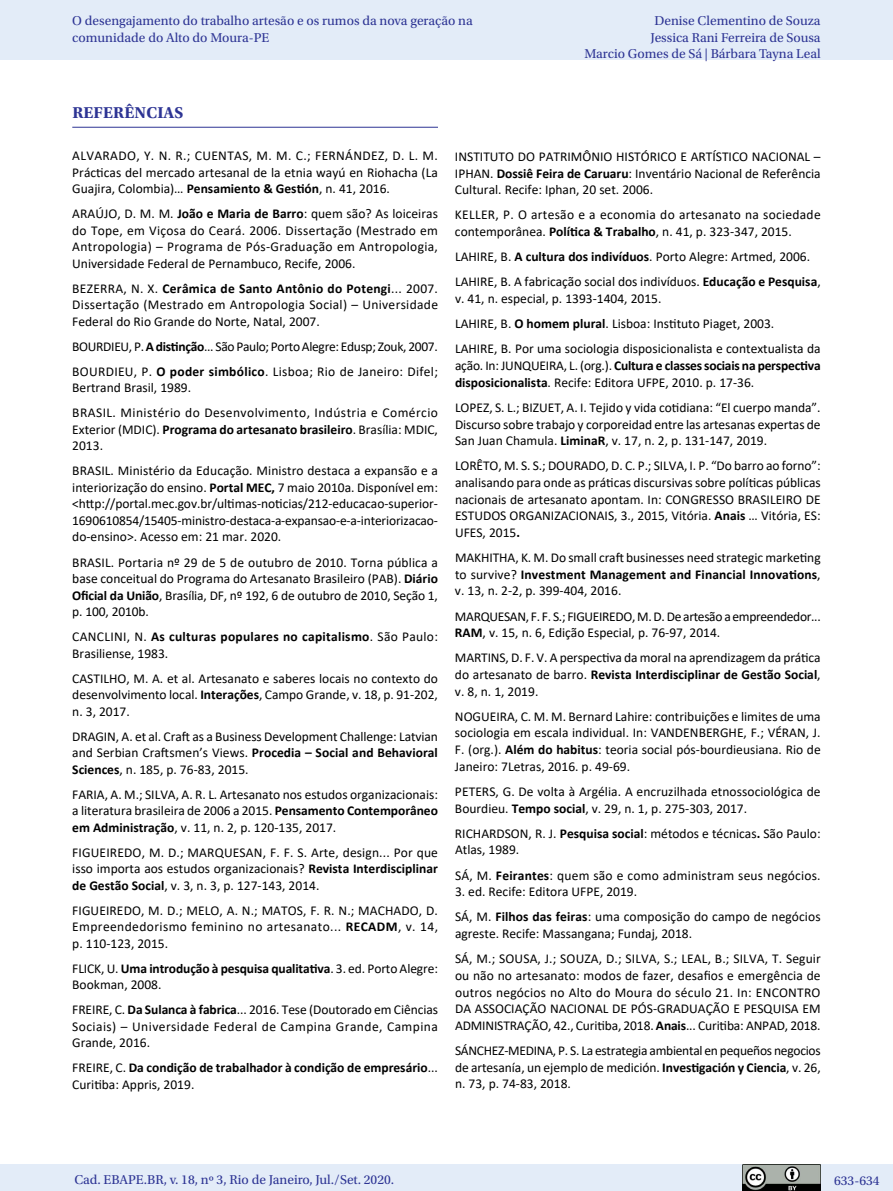
<style>
.page{position:relative;width:893px;height:1191px;background:#fff}
.page>*{position:absolute;margin:0;border:0;box-sizing:border-box;transform-origin:0 0}
.t1{font:700 16.5px "Utopia Std";letter-spacing:.01em;color:#2d3494}
.t2{font:13.5px/16.5px "Calibri";color:#000;text-align:justify}
.t3{font:13.5px/16.5px "Utopia Std";color:#2d3494}
.t4{font:13.5px/25px "Calibri";letter-spacing:-.025em;color:#000}
.t5{font:13.5px/16.6px "Calibri";letter-spacing:.02em;color:#000}
.t6{font:700 13.5px/16.5px "Calibri";color:#000}
.t7{font:13.5px/25px "Calibri";letter-spacing:.03em;color:#000}
.s1{font-weight:700}
.s2{font-weight:400}
</style>
<div class="page">
<div style="left:0;top:0;width:893px;height:60px;background:#e3ecf8"></div>
<div style="left:0;top:1164px;width:893px;height:27px;background:#e3ecf8"></div>
<img style="left:743px;top:1164px;width:78px;height:27px">
<hr style="left:72px;top:127px;width:366px;height:1px;background:#2d3494">
<p class="t3" style="left:72px;top:13px;width:402px">O desengajamento do trabalho artesão e os rumos da nova geração na comunidade do Alto do Moura-PE</p>
<p class="t3" style="left:584px;top:13px;width:238px;text-align:right">Denise Clementino de Souza<br>Jessica Rani Ferreira de Sousa<br>Marcio Gomes de Sá | Bárbara Tayna Leal</p>
<p class="t1" style="left:72px;top:103px;width:113px">REFERÊNCIAS</p>
<p class="t2" style="left:72px;top:147px;width:367px">ALVARADO, Y. N. R.; CUENTAS, M. M. C.; FERNÁNDEZ, D. L. M.<br>Prácticas del mercado artesanal de la etnia wayú en Riohacha (La Guajira, Colombia)… <span class="s1">Pensamiento &amp; Gestión</span>, n. 41, 2016.</p>
<p class="t2" style="left:72px;top:205px;width:367px">ARAÚJO, D. M. M. <span class="s1">João e Maria de Barro</span>: quem são? As loiceiras do Tope, em Viçosa do Ceará. 2006. Dissertação (Mestrado em Antropologia) – Programa de Pós-Graduação em Antropologia, Universidade Federal de Pernambuco, Recife, 2006.</p>
<p class="t2" style="left:72px;top:280px;width:367px">BEZERRA, N. X. <span class="s1">Cerâmica de Santo Antônio do Potengi</span>... 2007.<br>Dissertação (Mestrado em Antropologia Social) – Universidade Federal do Rio Grande do Norte, Natal, 2007.</p>
<p class="t4" style="left:72px;top:333px;width:367px">BOURDIEU, P. <span class="s1">A distinção</span>... São Paulo; Porto Alegre: Edusp; Zouk, 2007.<br>BOURDIEU, P. <span class="s1">O poder simbólico</span>. Lisboa; Rio de Janeiro: Difel;</p>
<p class="t7" style="left:72px;top:375px;width:367px">Bertrand Brasil, 1989.<br>BRASIL. Ministério do Desenvolvimento, Indústria e Comércio</p>
<p class="t2" style="left:72px;top:421px;width:367px">Exterior (MDIC). <span class="s1">Programa do artesanato brasileiro</span>. Brasília: MDIC,<br>2013.</p>
<p class="t2" style="left:72px;top:462px;width:367px">BRASIL. Ministério da Educação. Ministro destaca a expansão e a interiorização do ensino. <span class="s1">Portal MEC,</span> 7 maio 2010a. Disponível em: &lt;http://portal.mec.gov.br/ultimas-noticias/212-educacao-superior-1690610854/15405-ministro-destaca-a-expansao-e-a-interiorizacao&shy;do-ensino&gt;. Acesso em: 21 mar. 2020.</p>
<p class="t2" style="left:72px;top:553px;width:367px">BRASIL. Portaria nº 29 de 5 de outubro de 2010. Torna pública a base conceitual do Programa do Artesanato Brasileiro (PAB). <span class="s1">Diário Oficial da União</span>, Brasília, DF, nº 192, 6 de outubro de 2010, Seção 1, p. 100, 2010b.</p>
<p class="t2" style="left:72px;top:628px;width:367px">CANCLINI, N. <span class="s1">As culturas populares no capitalismo</span>. São Paulo:<br>Brasiliense, 1983.</p>
<p class="t2" style="left:72px;top:669px;width:367px">CASTILHO, M. A. et al. Artesanato e saberes locais no contexto do desenvolvimento local. <span class="s1">Interações</span>, Campo Grande, v. 18, p. 91-202, n. 3, 2017.</p>
<p class="t2" style="left:72px;top:727px;width:367px">DRAGIN, A. et al. Craft as a Business Development Challenge: Latvian and Serbian Craftsmen’s Views. <span class="s1">Procedia – Social and Behavioral Sciences</span>, n. 185, p. 76-83, 2015.</p>
<p class="t2" style="left:72px;top:785px;width:367px">FARIA, A. M.; SILVA, A. R. L. Artesanato nos estudos organizacionais: a literatura brasileira de 2006 a 2015. <span class="s1">Pensamento Contemporâneo em Administração</span>, v. 11, n. 2, p. 120-135, 2017.</p>
<p class="t2" style="left:72px;top:843px;width:367px">FIGUEIREDO, M. D.; MARQUESAN, F. F. S. Arte, design... Por que isso importa aos estudos organizacionais? <span class="s1">Revista Interdisciplinar de Gestão Social</span>, v. 3, n. 3, p. 127-143, 2014.</p>
<p class="t2" style="left:72px;top:901px;width:367px">FIGUEIREDO, M. D.; MELO, A. N.; MATOS, F. R. N.; MACHADO, D.<br>Empreendedorismo feminino no artesanato... <span class="s1">RECADM</span>, v. 14, p. 110-123, 2015.</p>
<p class="t2" style="left:72px;top:959px;width:367px">FLICK, U. <span class="s1">Uma introdução à pesquisa qualitativa</span>. 3. ed. Porto Alegre:<br>Bookman, 2008.</p>
<p class="t2" style="left:72px;top:1001px;width:367px">FREIRE, C. <span class="s1">Da Sulanca à fabrica</span>... 2016. Tese (Doutorado em Ciências Sociais) – Universidade Federal de Campina Grande, Campina Grande, 2016.</p>
<p class="t6" style="left:72px;top:1059px;width:367px"><span class="s2">FREIRE, C.</span> Da condição de trabalhador à condição de empresário<span class="s2">...<br>Curitiba: Appris, 2019.</span></p>
<p class="t2" style="left:455px;top:148px;width:367px">INSTITUTO DO PATRIMÔNIO HISTÓRICO E ARTÍSTICO NACIONAL – IPHAN. <span class="s1">Dossiê Feira de Caruaru</span>: Inventário Nacional de Referência Cultural. Recife: Iphan, 20 set. 2006.</p>
<p class="t5" style="left:455px;top:206px;width:367px">KELLER, P. O artesão e a economia do artesanato na sociedade contemporânea. <span class="s1">Política &amp; Trabalho</span>, n. 41, p. 323-347, 2015.</p>
<p class="t2" style="left:455px;top:244px;width:367px;line-height:25.2px">LAHIRE, B. <span class="s1">A cultura dos indivíduos</span>. Porto Alegre: Artmed, 2006.<br>LAHIRE, B. A fabricação social dos indivíduos. <span class="s1">Educação e Pesquisa</span>,</p>
<p class="t2" style="left:455px;top:286px;width:367px;line-height:25.2px;text-align:left">v. 41, n. especial, p. 1393-1404, 2015.<br>LAHIRE, B. <span class="s1">O homem plural</span>. Lisboa: Instituto Piaget, 2003.<br>LAHIRE, B. Por uma sociologia disposicionalista e contextualista da</p>
<p class="t2" style="left:455px;top:357px;width:367px">ação. In: JUNQUEIRA, L. (org.). <span class="s1">Cultura e classes sociais na perspectiva disposicionalista</span>. Recife: Editora UFPE, 2010. p. 17-36.</p>
<p class="t2" style="left:455px;top:399px;width:367px">LOPEZ, S. L.; BIZUET, A. I. Tejido y vida cotidiana: “El cuerpo manda”.<br>Discurso sobre trabajo y corporeidad entre las artesanas expertas de San Juan Chamula. <span class="s1">LiminaR</span>, v. 17, n. 2, p. 131-147, 2019.</p>
<p class="t2" style="left:455px;top:457px;width:367px">LORÊTO, M. S. S.; DOURADO, D. C. P.; SILVA, I. P. “Do barro ao forno”: analisando para onde as práticas discursivas sobre políticas públicas nacionais de artesanato apontam. In: CONGRESSO BRASILEIRO DE ESTUDOS ORGANIZACIONAIS, 3., 2015, Vitória. <span class="s1">Anais</span> … Vitória, ES:<br>UFES, 2015<span class="s1">.</span></p>
<p class="t2" style="left:455px;top:549px;width:367px">MAKHITHA, K. M. Do small craft businesses need strategic marketing to survive? <span class="s1">Investment Management and Financial Innovations</span>, v. 13, n. 2-2, p. 399-404, 2016.</p>
<p class="t4" style="left:455px;top:607px;width:367px;line-height:16.6px">MARQUESAN, F. F. S.; FIGUEIREDO, M. D. De artesão a empreendedor...<br><span class="s1">RAM</span>, v. 15, n. 6, Edição Especial, p. 76-97, 2014.</p>
<p class="t2" style="left:455px;top:649px;width:367px">MARTINS, D. F. V. A perspectiva da moral na aprendizagem da prática do artesanato de barro. <span class="s1">Revista Interdisciplinar de Gestão Social</span>, v. 8, n. 1, 2019.</p>
<p class="t2" style="left:455px;top:707px;width:367px">NOGUEIRA, C. M. M. Bernard Lahire: contribuições e limites de uma sociologia em escala individual. In: VANDENBERGHE, F.; VÉRAN, J.<br>F. (org.). <span class="s1">Além do habitus</span>: teoria social pós-bourdieusiana. Rio de Janeiro: 7Letras, 2016. p. 49-69.</p>
<p class="t2" style="left:455px;top:783px;width:367px">PETERS, G. De volta à Argélia. A encruzilhada etnossociológica de<br>Bourdieu. <span class="s1">Tempo social</span>, v. 29, n. 1, p. 275-303, 2017.</p>
<p class="t2" style="left:455px;top:824px;width:367px">RICHARDSON, R. J. <span class="s1">Pesquisa social</span>: métodos e técnicas<span class="s1">.</span> São Paulo:<br>Atlas, 1989.</p>
<p class="t2" style="left:455px;top:866px;width:367px">SÁ, M. <span class="s1">Feirantes</span>: quem são e como administram seus negócios.</p>
<p class="t2" style="left:455px;top:878px;width:367px;line-height:25.2px">3. ed. Recife: Editora UFPE, 2019.<br>SÁ, M. <span class="s1">Filhos das feiras</span>: uma composição do campo de negócios</p>
<p class="t2" style="left:455px;top:920px;width:367px;line-height:25.2px">agreste. Recife: Massangana; Fundaj, 2018.<br>SÁ, M.; SOUSA, J.; SOUZA, D.; SILVA, S.; LEAL, B.; SILVA, T. Seguir</p>
<p class="t2" style="left:455px;top:966px;width:367px">ou não no artesanato: modos de fazer, desafios e emergência de outros negócios no Alto do Moura do século 21. In: ENCONTRO DA ASSOCIAÇÃO NACIONAL DE PÓS-GRADUAÇÃO E PESQUISA EM ADMINISTRAÇÃO, 42., Curitiba, 2018. <span class="s1">Anais</span>... Curitiba: ANPAD, 2018.</p>
<p class="t2" style="left:455px;top:1042px;width:367px">SÁNCHEZ-MEDINA, P. S. La estrategia ambiental en pequeños negocios de artesanía, un ejemplo de medición. <span class="s1">Investigación y Ciencia</span>, v. 26, n. 73, p. 74-83, 2018.</p>
<p class="t3" style="left:74px;top:1171px;width:321px">Cad. EBAPE.BR, v. 18, nº 3, Rio de Janeiro, Jul./Set. 2020.</p>
<p class="t3" style="left:834px;top:1172px;width:47px">633-634</p>
</div>
